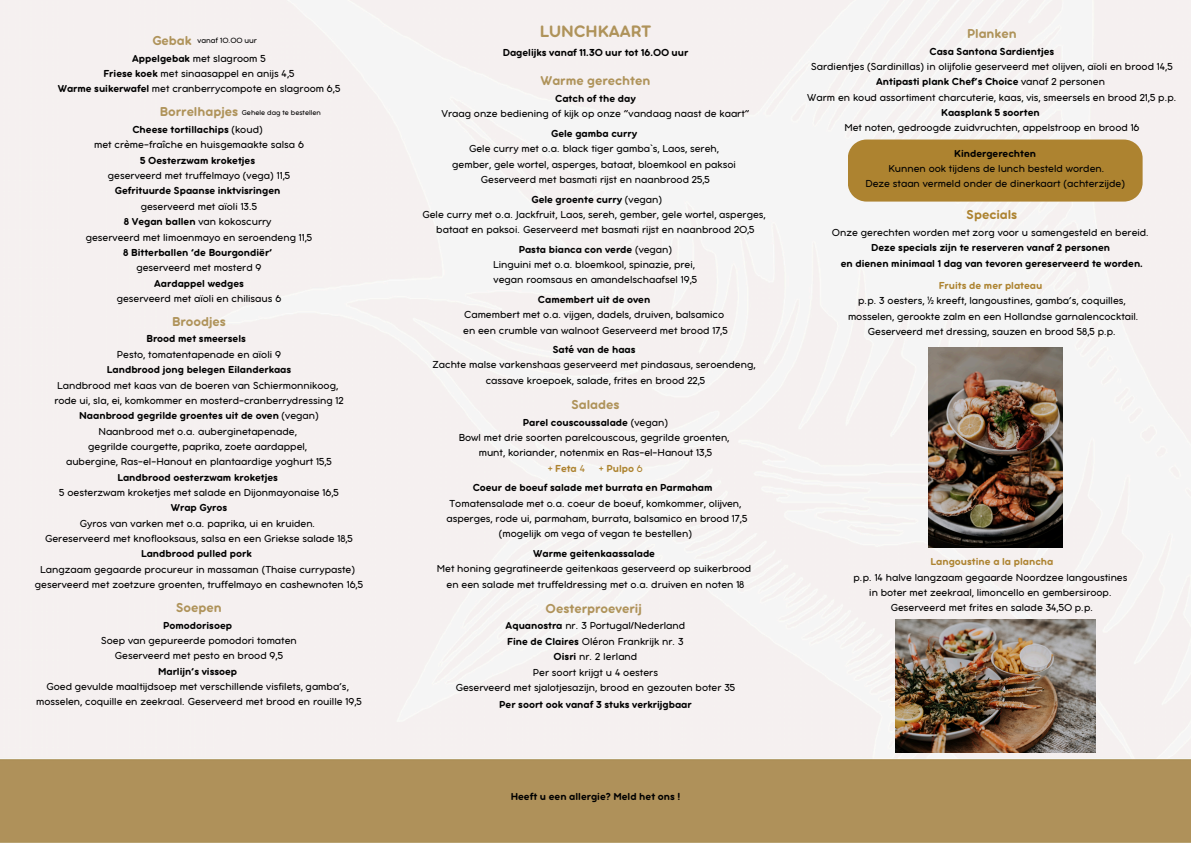
<style>
.page{position:relative;width:1191px;height:843px;background:#fff}
.page>*{position:absolute;margin:0;border:0;box-sizing:border-box;transform-origin:0 0}
.t1{font:18px "Aristotelica Pro Tx Bld";color:#af935a}
.t2{font:14px "Aristotelica Pro Tx Bld";color:#af935a}
.t3{font:14px "Aristotelica Pro Tx Bld";color:#ad8330}
.t4{font:11px/15.3px "Aristotelica Pro Tx";color:#000;text-align:center}
.t5{font:11px/15.3px "Aristotelica Pro Tx Bld";color:#000;text-align:center}
.t6{font:11px "Aristotelica Pro Tx Bld";color:#ad8330}
.t7{font:8.3px "Aristotelica Pro Tx";color:#000}
.t8{font:7.6px "Aristotelica Pro Tx";color:#000}
.s1{font-family:"Aristotelica Pro Tx Bld"}
.s2{font-family:"Aristotelica Pro Tx"}
.s3{font-family:"Aristotelica Pro Tx Bld";color:#ad8330}
</style>
<div class="page">
<img style="left:0;top:0;width:1190px;height:842px">
<img style="left:928px;top:347px;width:133px;height:200px">
<img style="left:895px;top:619px;width:200px;height:133px">
<div style="left:847px;top:139px;width:295px;height:62px;background:#ad8330"></div>
<h2 class="t2" style="left:152px;top:36px;width:41px">Gebak</h2>
<h2 class="t4" style="left:58px;top:51px;width:284px"><span class="s1">Appelgebak</span> met slagroom 5<br><span class="s1">Friese koek</span> met sinaasappel en anijs 4,5<br><span class="s1">Warme suikerwafel</span> met cranberrycompote en slagroom 6,5</h2>
<h1 class="t2" style="left:160px;top:107px;width:80px">Borrelhapjes</h1>
<h1 class="t4" style="left:86px;top:123px;width:228px"><span class="s1">Cheese tortillachips</span> (koud)<br>met crème-fraîche en huisgemaakte salsa 6<br><span class="s1">5 Oesterzwam kroketjes<br></span>geserveerd met truffelmayo (vega) 11,5<br><span class="s1">Gefrituurde Spaanse inktvisringen<br></span>geserveerd met aïoli 13.5<br><span class="s1">8 Vegan ballen</span> van kokoscurry<br>geserveerd met limoenmayo en seroendeng 11,5<br><span class="s1">8 Bitterballen ‘de Bourgondiër’<br></span>geserveerd met mosterd 9<br><span class="s1">Aardappel wedges<br></span>geserveerd met aïoli en chilisaus 6</h1>
<h1 class="t2" style="left:172px;top:316px;width:55px">Broodjes</h1>
<h1 class="t4" style="left:35px;top:332px;width:330px"><span class="s1">Brood met smeersels<br></span>Pesto, tomatentapenade en aïoli 9<br><span class="s1">Landbrood jong belegen Eilanderkaas<br></span>Landbrood met kaas van de boeren van Schiermonnikoog,<br>rode ui, sla, ei, komkommer en mosterd-cranberrydressing 12<br><span class="s1">Naanbrood gegrilde groentes uit de oven</span> (vegan)<br>Naanbrood met o.a. auberginetapenade,<br>gegrilde courgette, paprika, zoete aardappel,<br>aubergine, Ras-el-Hanout en plantaardige yoghurt 15,5<br><span class="s1">Landbrood oesterzwam kroketjes<br></span>5 oesterzwam kroketjes met salade en Dijonmayonaise 16,5<br><span class="s1">Wrap Gyros<br></span>Gyros van varken met o.a. paprika, ui en kruiden.<br>Gereserveerd met knoflooksaus, salsa en een Griekse salade 18,5<br><span class="s1">Landbrood pulled pork<br></span>Langzaam gegaarde procureur in massaman (Thaise currypaste) geserveerd met zoetzure groenten, truffelmayo en cashewnoten 16,5</h1>
<p class="t2" style="left:176px;top:602px;width:47px">Soepen</p>
<p class="t4" style="left:36px;top:618px;width:327px"><span class="s1">Pomodorisoep<br></span>Soep van gepureerde pomodori tomaten<br>Geserveerd met pesto en brood 9,5<br><span class="s1">Marlijn’s vissoep<br></span>Goed gevulde maaltijdsoep met verschillende visfilets, gamba’s, mosselen, coquille en zeekraal. Geserveerd met brood en rouille 19,5</p>
<h2 class="t7" style="left:197px;top:38px;width:61px">vanaf 10.00 uur</h2>
<h2 class="t8" style="left:242px;top:110px;width:81px">Gehele dag te bestellen</h2>
<h2 class="t1" style="left:539px;top:26px;width:113px">LUNCHKAART</h2>
<h2 class="t5" style="left:502px;top:46px;width:187px">Dagelijks vanaf 11.30 uur tot 16.00 uur</h2>
<h2 class="t2" style="left:540px;top:76px;width:111px">Warme gerechten</h2>
<h2 class="t4" style="left:441px;top:92px;width:309px"><span class="s1">Catch of the day<br></span>Vraag onze bediening of kijk op onze “vandaag naast de kaart”</h2>
<h2 class="t4" style="left:452px;top:127px;width:285px"><span class="s1">Gele gamba curry<br></span>Gele curry met o.a. black tiger gamba`s, Laos, sereh, gember, gele wortel, asperges, bataat, bloemkool en paksoi Geserveerd met basmati rijst en naanbrood 25,5</h2>
<p class="t4" style="left:422px;top:192px;width:344px"><span class="s1">Gele groente curry</span> (vegan)<br>Gele curry met o.a. Jackfruit, Laos, sereh, gember, gele wortel, asperges, bataat en paksoi. Geserveerd met basmati rijst en naanbrood 20,5</p>
<p class="t4" style="left:493px;top:242px;width:206px"><span class="s1">Pasta bianca con verde</span> (vegan)<br>Linguini met o.a. bloemkool, spinazie, prei, vegan roomsaus en amandelschaafsel 19,5</p>
<h1 class="t4" style="left:463px;top:292px;width:266px"><span class="s1">Camembert uit de oven<br></span>Camembert met o.a. vijgen, dadels, druiven, balsamico en een crumble van walnoot Geserveerd met brood 17,5</h1>
<h2 class="t4" style="left:432px;top:343px;width:324px"><span class="s1">Saté van de haas<br></span>Zachte malse varkenshaas geserveerd met pindasaus, seroendeng, cassave kroepoek, salade, frites en brood 22,5</h2>
<h2 class="t2" style="left:571px;top:400px;width:50px">Salades</h2>
<h2 class="t5" style="left:523px;top:415px;width:146px">Parel couscoussalade <span class="s2">(vegan)</span></h2>
<h2 class="t4" style="left:458px;top:430px;width:272px">Bowl met drie soorten parelcouscous, gegrilde groenten,</h2>
<h2 class="t4" style="left:478px;top:446px;width:235px">munt, koriander, notenmix en Ras-el-Hanout 13,5</h2>
<h2 class="t6" style="left:548px;top:464px;width:38px"><span class="s2">+</span> Feta <span class="s2">4</span></h2>
<h2 class="t6" style="left:599px;top:464px;width:45px"><span class="s2">+</span> Pulpo <span class="s2">6</span></h2>
<h2 class="t5" style="left:472px;top:481px;width:241px">Coeur de boeuf salade met burrata en Parmaham</h2>
<h2 class="t4" style="left:449px;top:496px;width:293px">Tomatensalade met o.a. coeur de boeuf, komkommer, olijven,</h2>
<h2 class="t4" style="left:446px;top:511px;width:302px">asperges, rode ui, parmaham, burrata, balsamico en brood 17,5</h2>
<h2 class="t4" style="left:499px;top:527px;width:195px">(mogelijk om vega of vegan te bestellen)</h2>
<h2 class="t4" style="left:437px;top:546px;width:316px"><span class="s1">Warme geitenkaassalade<br></span>Met honing gegratineerde geitenkaas geserveerd op suikerbrood en een salade met truffeldressing met o.a. druiven en noten 18</h2>
<h2 class="t2" style="left:545px;top:603px;width:98px">Oesterproeverij</h2>
<h2 class="t4" style="left:455px;top:619px;width:281px"><span class="s1">Aquanostra</span> nr. 3 Portugal/Nederland<br><span class="s1">Fine de Claires</span> Oléron Frankrijk nr. 3<br><span class="s1">Oisri</span> nr. 2 Ierland<br>Per soort krijgt u 4 oesters<br>Geserveerd met sjalotjesazijn, brood en gezouten boter 35</h2>
<h2 class="t5" style="left:499px;top:697px;width:194px">Per soort ook vanaf 3 stuks verkrijgbaar</h2>
<h2 class="t5" style="left:510px;top:789px;width:171px">Heeft u een allergie? Meld het ons !</h2>
<h2 class="t2" style="left:967px;top:29px;width:51px">Planken</h2>
<h2 class="t4" style="left:807px;top:44px;width:371px"><span class="s1">Casa Santona Sardientjes<br></span>Sardientjes (Sardinillas) in olijfolie geserveerd met olijven, aïoli en brood 14,5<br><span class="s1">Antipasti plank Chef’s Choice</span> vanaf 2 personen<br>Warm en koud assortiment charcuterie, kaas, vis, smeersels en brood 21,5 p.p.<br><span class="s1">Kaasplank 5 soorten<br></span>Met noten, gedroogde zuidvruchten, appelstroop en brood 16</h2>
<p class="t4" style="left:865px;top:147px;width:261px;line-height:15px"><span class="s1">Kindergerechten<br></span>Kunnen ook tijdens de lunch besteld worden.<br>Deze staan vermeld onder de dinerkaart (achterzijde)</p>
<h2 class="t3" style="left:966px;top:210px;width:52px">Specials</h2>
<h2 class="t5" style="left:831px;top:226px;width:318px"><span class="s2">Onze gerechten worden met zorg voor u samengesteld en bereid.<br></span>Deze specials zijn te reserveren vanaf 2 personen<br>en dienen minimaal 1 dag van tevoren gereserveerd te worden.</h2>
<h2 class="t4" style="left:847px;top:279px;width:292px"><span class="s3">Fruits de mer plateau<br></span>p.p. 3 oesters, ½ kreeft, langoustines, gamba’s, coquilles, mosselen, gerookte zalm en een Hollandse garnalencocktail.<br>Geserveerd met dressing, sauzen en brood 58,5 p.p.</h2>
<p class="t4" style="left:853px;top:554px;width:275px"><span class="s3">Langoustine a la plancha<br></span>p.p. 14 halve langzaam gegaarde Noordzee langoustines in boter met zeekraal, limoncello en gembersiroop.<br>Geserveerd met frites en salade 34,50 p.p.</p>
</div>
